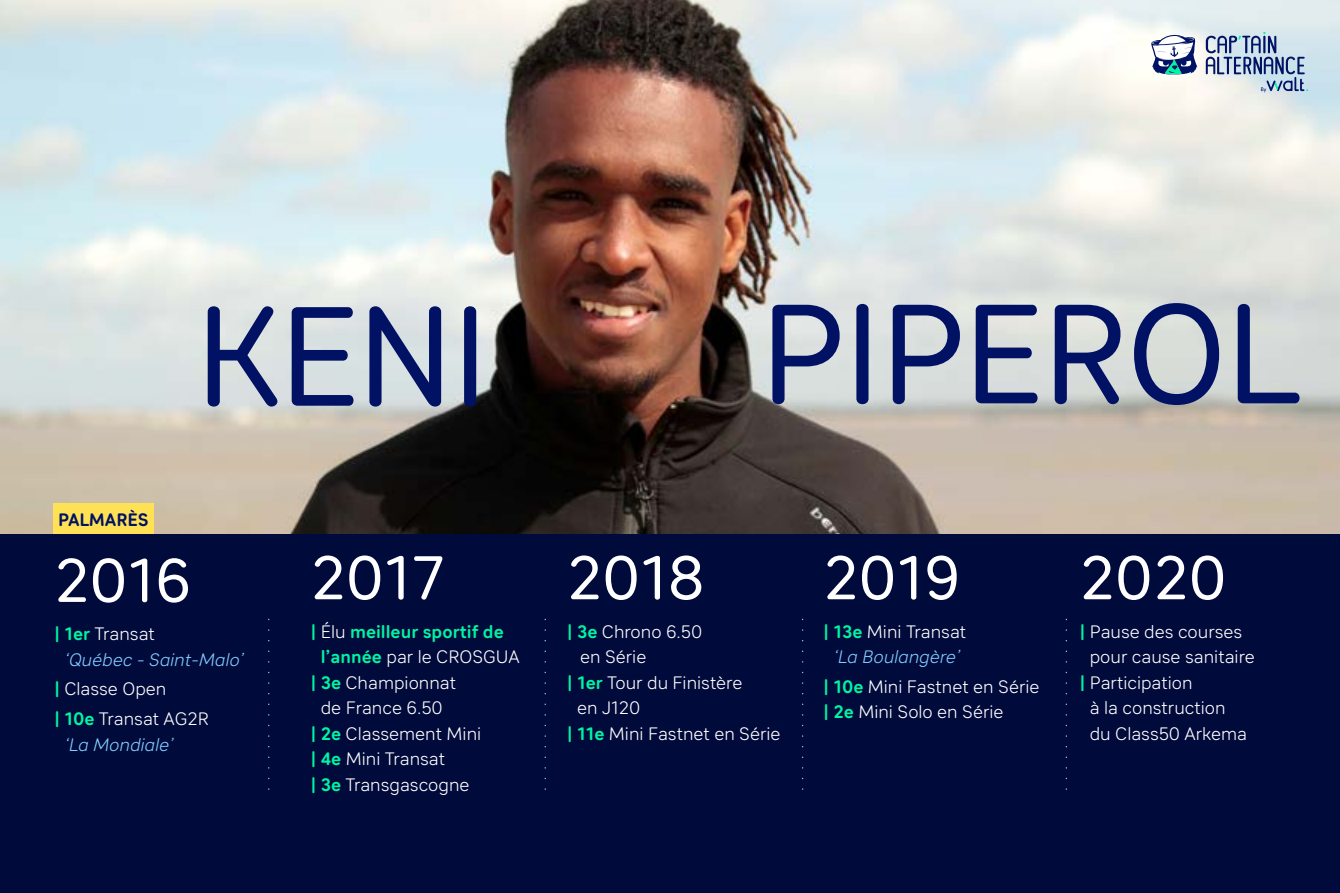
<style>
.page{position:relative;width:1340px;height:893px;background:#fff}
.page>*{position:absolute;margin:0;border:0;box-sizing:border-box;transform-origin:0 0}
.t1{font:140.85px "Sebino Soft";letter-spacing:-.02em;color:#011163}
.t2{font:61.5px "Sebino Soft";color:#fff}
.t3{font:300 18px/29.7px "Sebino Soft";color:#fff}
.t4{font:italic 300 18px/25.5px "Sebino Soft";color:#81cbff}
.t5{font:700 18px "Sebino Soft";color:#00f4a3}
.t6{font:700 18px "Sebino Soft";letter-spacing:-.01em;color:#011163}
.s1{font-weight:700;font-style:normal;color:#00f4a3}
.s2{font-style:normal;color:#fff}
.s3{font-weight:700;color:#00f4a3}
.s4{font-weight:300;color:#fff}
</style>
<div class="page">
<img style="left:0;top:0;width:1339px;height:535px">
<div style="left:53px;top:503px;width:101px;height:34px;background:#fee154"></div>
<div style="left:0;top:535px;width:1339px;height:358px;background:#000a3b"></div>
<svg style="left:268px;top:619px;width:1px;height:170px"></svg>
<svg style="left:1150px;top:34px;width:49px;height:42px"></svg>
<svg style="left:1205px;top:32px;width:102px;height:60px;background:#a7b7cc"></svg>
<svg style="left:544px;top:619px;width:2px;height:170px"></svg>
<svg style="left:802px;top:619px;width:1px;height:170px"></svg>
<svg style="left:1065px;top:619px;width:2px;height:170px"></svg>
<h1 class="t1" style="left:195px;top:279px;width:297px">KENI</h1>
<h1 class="t1" style="left:759px;top:277px;width:542px">PIPEROL</h1>
<p class="t6" style="left:58px;top:510px;width:92px">PALMARÈS</p>
<h2 class="t2" style="left:54px;top:547px;width:139px">2016</h2>
<p class="t4" style="left:64px;top:621px;width:181px;text-indent:-10px"><span class="s1">| 1er</span> <span class="s2">Transat<br></span>‘Québec - Saint-Malo’</p>
<p class="t3" style="left:54px;top:675px;width:156px"><span class="s3">|</span> Classe Open<br><span class="s3">| 10e</span> Transat AG2R</p>
<p class="t4" style="left:64px;top:732px;width:111px">‘La Mondiale’</p>
<h2 class="t2" style="left:310px;top:544px;width:136px">2017</h2>
<p class="t5" style="left:310px;top:621px;width:195px">| <span class="s4">Élu</span> meilleur sportif de</p>
<p class="t3" style="left:321px;top:642px;width:200px"><span class="s3">l’année</span> par le CROSGUA</p>
<p class="t3" style="left:310px;top:668px;width:147px"><span class="s3">| 3e</span> Championnat</p>
<p class="t3" style="left:321px;top:693px;width:123px">de France 6.50</p>
<p class="t3" style="left:310px;top:719px;width:172px"><span class="s3">| 2e</span> Classement Mini</p>
<p class="t3" style="left:310px;top:744px;width:136px"><span class="s3">| 4e</span> Mini Transat</p>
<p class="t3" style="left:310px;top:770px;width:161px"><span class="s3">| 3e</span> Transgascogne</p>
<h2 class="t2" style="left:566px;top:544px;width:139px">2018</h2>
<p class="t3" style="left:566px;top:617px;width:137px"><span class="s3">| 3e</span> Chrono 6.50</p>
<p class="t3" style="left:580px;top:642px;width:68px">en Série</p>
<p class="t3" style="left:566px;top:668px;width:177px"><span class="s3">| 1er</span> Tour du Finistère</p>
<p class="t3" style="left:577px;top:693px;width:65px">en J120</p>
<p class="t3" style="left:566px;top:719px;width:215px"><span class="s3">| 11e</span> Mini Fastnet en Série</p>
<h2 class="t2" style="left:823px;top:544px;width:139px">2019</h2>
<p class="t4" style="left:823px;top:619px;width:145px;text-align:center"><span class="s1">| 13e</span> <span class="s2">Mini Transat </span>‘La Boulangère’</p>
<p class="t3" style="left:823px;top:674px;width:218px;line-height:25.5px"><span class="s3">| 10e</span> Mini Fastnet en Série <span class="s3">| 2e</span> Mini Solo en Série</p>
<h2 class="t2" style="left:1079px;top:544px;width:149px">2020</h2>
<p class="t3" style="left:1079px;top:617px;width:164px"><span class="s3">|</span> Pause des courses</p>
<p class="t3" style="left:1089px;top:642px;width:167px">pour cause sanitaire</p>
<p class="t3" style="left:1079px;top:668px;width:115px"><span class="s3">|</span> Participation</p>
<p class="t3" style="left:1089px;top:693px;width:137px">à la construction</p>
<p class="t3" style="left:1089px;top:719px;width:159px">du Class50 Arkema</p>
</div>
